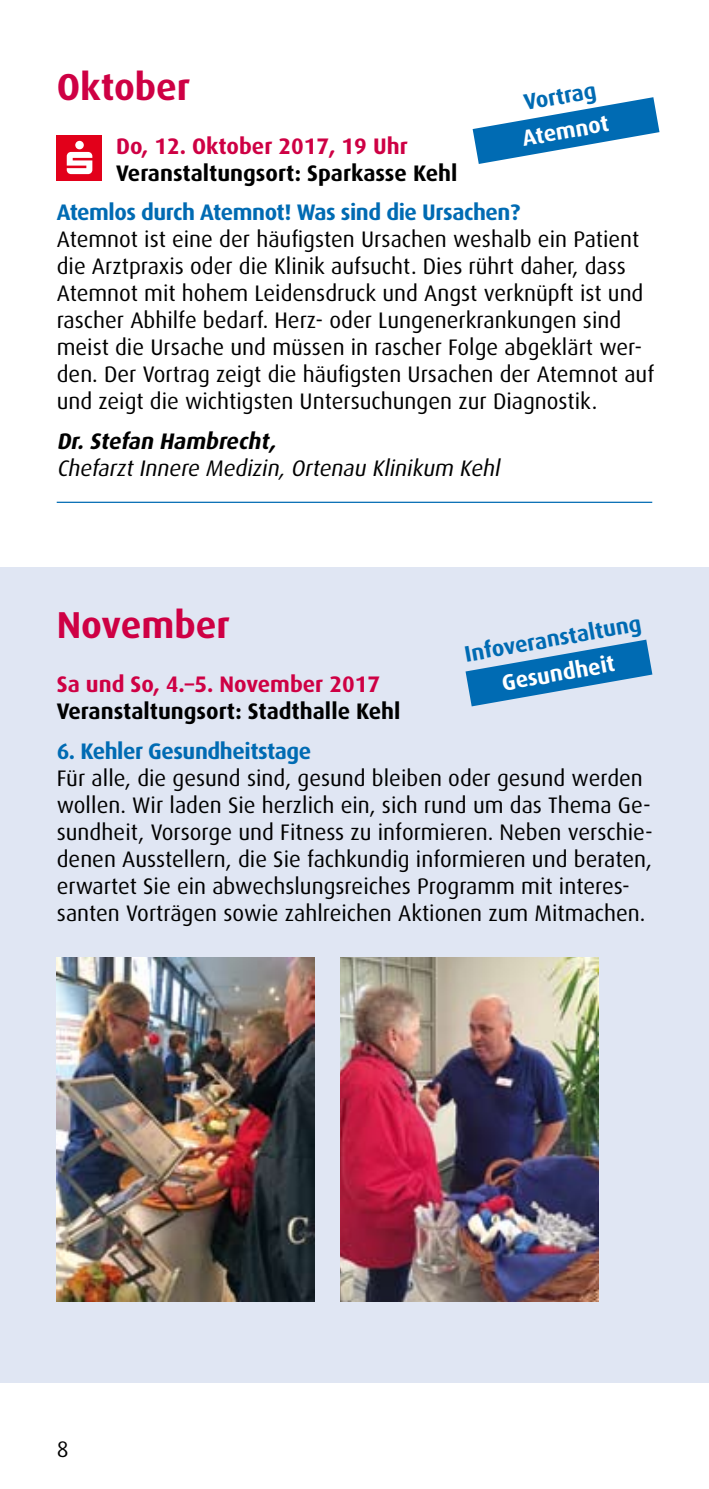
<style>
.page{position:relative;width:709px;height:1489px;background:#fff}
.page>*{position:absolute;margin:0;border:0;box-sizing:border-box;transform-origin:0 0}
.t1{font:700 37.5px "Dax Pro";color:#ce0044}
.t2{font:22.5px/27px "Dax Pro";color:#000}
.t3{font:700 22.5px "Dax Pro";letter-spacing:-.02em;color:#006bb3}
.t4{font:700 22.5px "Dax Pro";color:#000}
.t5{font:700 22.5px "Dax Pro";color:#ce0044}
.t6{font:italic 22.5px "Dax Pro";color:#000}
.t7{font:italic 700 22.5px "Dax Pro";color:#000}
.t8{font:700 22.5px "Dax Pro";color:#fff}
</style>
<div class="page">
<div style="left:0;top:567px;width:709px;height:815px;background:#e0e6f3"></div>
<hr style="left:57px;top:501px;width:595px;height:2px;background:#006bb3">
<svg style="left:472px;top:97px;width:187px;height:67px"></svg>
<svg style="left:465px;top:639px;width:187px;height:67px"></svg>
<img style="left:57px;top:957px;width:258px;height:344px">
<img style="left:340px;top:957px;width:258px;height:344px">
<div style="left:57px;top:136px;width:45px;height:45px;background:#e2001a"></div>
<svg style="left:67px;top:141px;width:25px;height:33px"></svg>
<h1 class="t1" style="left:57px;top:63px;width:135px">Oktober</h1>
<p class="t5" style="left:116px;top:131px;width:293px">Do, 12. Oktober 2017, 19 Uhr</p>
<p class="t4" style="left:116px;top:158px;width:343px">Veranstaltungsort: Sparkasse Kehl</p>
<p class="t3" style="left:57px;top:198px;width:465px">Atemlos durch Atemnot! Was sind die Ursachen?</p>
<p class="t2" style="left:57px;top:225px;width:599px">Atemnot ist eine der häufigsten Ursachen weshalb ein Patient die Arztpraxis oder die Klinik aufsucht. Dies rührt daher, dass Atemnot mit hohem Leidensdruck und Angst verknüpft ist und rascher Abhilfe bedarf. Herz- oder Lungenerkrankungen sind meist die Ursache und müssen in rascher Folge abgeklärt wer&shy;den. Der Vortrag zeigt die häufigsten Ursachen der Atemnot auf und zeigt die wichtigsten Untersuchungen zur Diagnostik.</p>
<p class="t7" style="left:57px;top:426px;width:225px">Dr.Stefan Hambrecht,</p>
<p class="t6" style="left:57px;top:454px;width:449px">Chefarzt Innere Medizin, Ortenau Klinikum Kehl</p>
<p class="t3" style="left:521px;top:88px;width:75px;rotate:-10deg">Vortrag</p>
<p class="t8" style="left:520px;top:124px;width:89px;rotate:-10deg">Atemnot</p>
<h1 class="t1" style="left:57px;top:601px;width:175px">November</h1>
<p class="t5" style="left:57px;top:669px;width:325px">Sa und So, 4.–5. November 2017</p>
<p class="t4" style="left:57px;top:696px;width:345px">Veranstaltungsort: Stadthalle Kehl</p>
<p class="t3" style="left:57px;top:736px;width:256px">6. Kehler Gesundheitstage</p>
<p class="t2" style="left:57px;top:763px;width:597px">Für alle, die gesund sind, gesund bleiben oder gesund werden wollen. Wir laden Sie herzlich ein, sich rund um das Thema Ge&shy;sundheit, Vorsorge und Fitness zu informieren. Neben verschie&shy;denen Ausstellern, die Sie fachkundig informieren und beraten, erwartet Sie ein abwechslungsreiches Programm mit interes&shy;santen Vorträgen sowie zahlreichen Aktionen zum Mitmachen.</p>
<p class="t3" style="left:462px;top:640px;width:180px;rotate:-10deg">Infoveranstaltung</p>
<p class="t8" style="left:499px;top:668px;width:116px;rotate:-10deg">Gesundheit</p>
</div>
